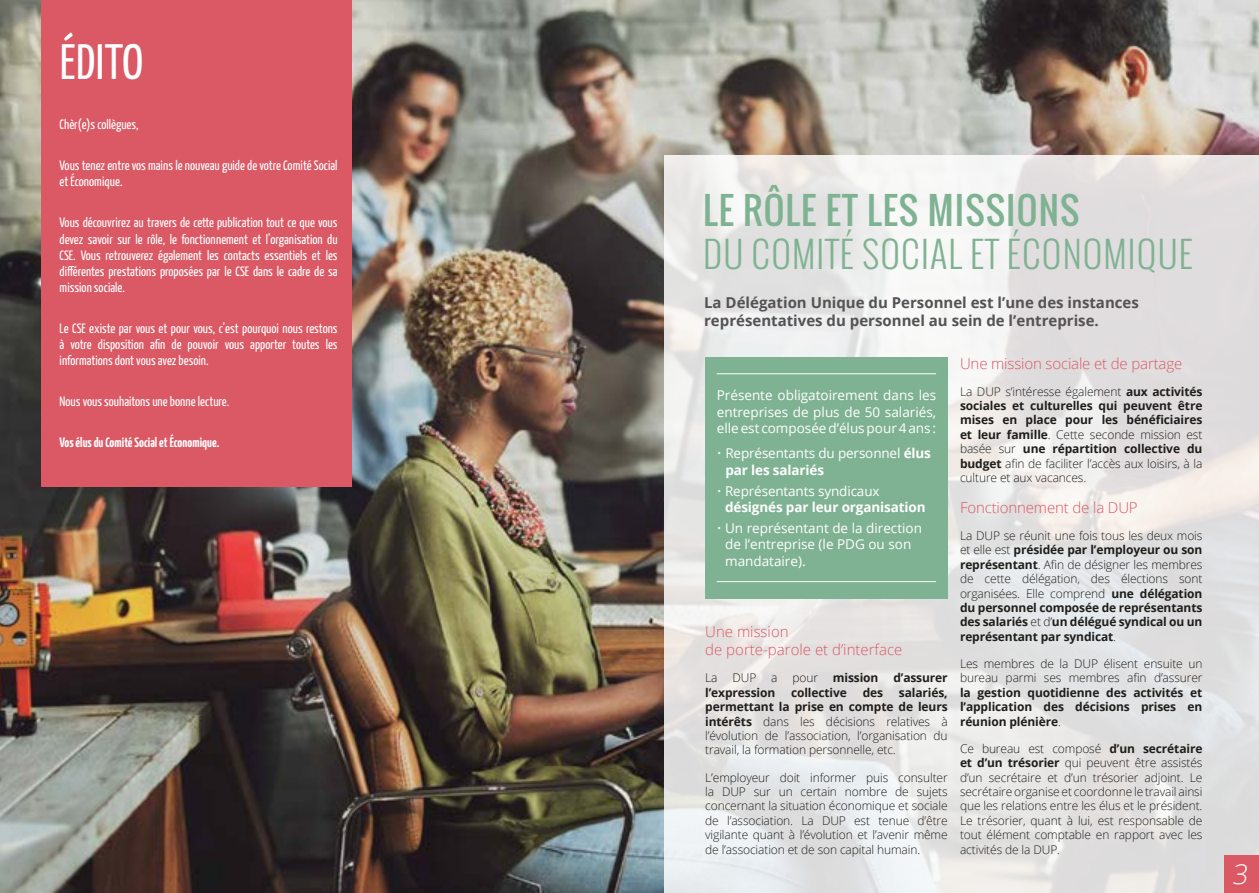
<style>
.page{position:relative;width:1259px;height:893px;background:#fff}
.page>*{position:absolute;margin:0;border:0;box-sizing:border-box;transform-origin:0 0}
.t1{font:49.5px "Yanone Kaffeesatz";letter-spacing:.01em;color:#fff}
.t2{font:300 36px "Oswald";letter-spacing:.03em;color:#7fb293}
.t3{font:36px "Oswald";letter-spacing:.03em;color:#7fb293}
.t4{font:300 27px "Open Sans";color:#fff}
.t5{font:700 15px/18px "Open Sans";color:#545254}
.t6{font:300 15px/18px "Open Sans";letter-spacing:-.01em;color:#db5965}
.t7{font:13.5px/16.2px "Yanone Kaffeesatz";color:#fff;text-align:justify}
.t8{font:13.5px/16.5px "Open Sans";color:#fff}
.t9{font:700 13.5px/16.5px "Open Sans";letter-spacing:-.01em;color:#fff}
.t10{font:700 13.5px "Yanone Kaffeesatz";color:#fff}
.t11{font:300 12px/14.4px "Open Sans";letter-spacing:-.01em;color:#1f1e1b;text-align:justify}
.t12{font:700 12px/14.4px "Open Sans";letter-spacing:-.01em;color:#1f1e1b;text-align:justify}
.s1{font-weight:300}
.s2{font-weight:700}
.s3{font-weight:400}
</style>
<div class="page">
<img style="left:0;top:0;width:1259px;height:893px">
<svg style="left:664px;top:155px;width:595px;height:738px;fill:#e3e2e2"></svg>
<div style="left:42px;top:0;width:310px;height:486px;background:#db5965"></div>
<div style="left:1224px;top:855px;width:35px;height:38px;background:#db5965"></div>
<div style="left:705px;top:357px;width:242px;height:242px;background:#7fb293"></div>
<hr style="left:717px;top:373px;width:219px;height:1px;background:#fff">
<hr style="left:717px;top:581px;width:219px;height:1px;background:#fff">
<h1 class="t1" style="left:60px;top:26px;width:85px">ÉDITO</h1>
<p class="t7" style="left:60px;top:116px;width:81px">Chèr(e)s collègues,</p>
<p class="t7" style="left:60px;top:157px;width:279px">Vous tenez entre vos mains le nouveau guide de votre Comité Social et Économique.</p>
<p class="t7" style="left:60px;top:214px;width:279px">Vous découvrirez au travers de cette publication tout ce que vous devez savoir sur le rôle, le fonctionnement et l’organisation du CSE. Vous retrouverez également les contacts essentiels et les différentes prestations proposées par le CSE dans le cadre de sa mission sociale.</p>
<p class="t7" style="left:60px;top:320px;width:280px">Le CSE existe par vous et pour vous, c’est pourquoi nous restons à votre disposition afin de pouvoir vous apporter toutes les informations dont vous avez besoin.</p>
<p class="t7" style="left:60px;top:393px;width:171px">Nous vous souhaitons une bonne lecture.</p>
<p class="t10" style="left:60px;top:433px;width:161px">Vos élus du Comité Social et Économique.</p>
<h2 class="t3" style="left:703px;top:183px;width:378px">LE RÔLE ET LES MISSIONS</h2>
<h2 class="t2" style="left:703px;top:230px;width:491px">DU COMITÉ SOCIAL ET ÉCONOMIQUE</h2>
<p class="t5" style="left:704px;top:293px;width:436px">La Délégation Unique du Personnel est l’une des instances représentatives du personnel au sein de l’entreprise.</p>
<p class="t8" style="left:717px;top:387px;width:221px;text-align:justify">Présente obligatoirement dans les entreprises de plus de 50 salariés, elle est composée d’élus pour 4 ans :</p>
<p class="t8" style="left:725px;top:445px;width:207px;text-indent:-9px"><span class="s1">•</span> Représentants du personnel <span class="s2">élus par les salariés</span></p>
<p class="t9" style="left:725px;top:482px;width:202px;text-indent:-8px"><span class="s1">•</span> <span class="s3">Représentants syndicaux </span>désignés par leur organisation</p>
<p class="t8" style="left:725px;top:519px;width:198px;text-indent:-8px"><span class="s1">•</span> Un représentant de la direction de l’entreprise (le PDG ou son mandataire).</p>
<p class="t6" style="left:705px;top:622px;width:199px">Une mission<br>de porte-parole et d’interface</p>
<p class="t12" style="left:705px;top:670px;width:244px"><span class="s1">La DUP a pour</span> mission d’assurer l’expression</p>
<p class="t11" style="left:705px;top:685px;width:244px;text-indent:194px"><span class="s2">salariés, permettant la prise en compte de leurs intérêts</span> dans les décisions relatives à l’évolution de l’association, l’organisation du travail, la formation personnelle, etc.</p>
<p class="t11" style="left:705px;top:770px;width:244px">L’employeur doit informer puis consulter la DUP sur un certain nombre de sujets concernant la situation économique et sociale de l’association. La DUP est tenue d’être vigilante quant à l’évolution et l’avenir même de l’association et de son capital humain.</p>
<p class="t12" style="left:791px;top:685px;width:57px">collective</p>
<p class="t12" style="left:862px;top:685px;width:22px">des</p>
<p class="t6" style="left:960px;top:354px;width:224px">Une mission sociale et de partage</p>
<p class="t12" style="left:960px;top:384px;width:244px"><span class="s1">La DUP s’intéresse également</span> aux activités sociales et culturelles qui peuvent être mises en place pour les bénéficiaires et leur famille<span class="s1">. Cette seconde mission est basée sur</span> une répartition collective du budget <span class="s1">afin de faciliter l’accès aux loisirs, à la culture et aux vacances.</span></p>
<p class="t6" style="left:960px;top:498px;width:179px">Fonctionnement de la DUP</p>
<p class="t12" style="left:960px;top:528px;width:244px"><span class="s1">La DUP se réunit une fois tous les deux mois et elle est</span> présidée par l’employeur ou son représentant<span class="s1">. Afin de désigner les membres de cette délégation, des élections sont organisées. Elle comprend</span> une délégation du personnel composée de représentants des salariés <span class="s1">et d’</span>un délégué syndical ou un représentant par syndicat<span class="s1">.</span></p>
<p class="t11" style="left:960px;top:656px;width:244px">Les membres de la DUP élisent ensuite un bureau parmi ses membres afin d’assurer</p>
<p class="t12" style="left:960px;top:685px;width:244px">la gestion quotidienne des activités et l’application des décisions prises en réunion plénière<span class="s1">.</span></p>
<p class="t11" style="left:960px;top:741px;width:244px">Ce bureau est composé <span class="s2">d’un secrétaire et d’un trésorier</span> qui peuvent être assistés d’un secrétaire et d’un trésorier adjoint. Le secrétaire organise et coordonne le travail ainsi que les relations entre les élus et le président.<br>Le trésorier, quant à lui, est responsable de tout élément comptable en rapport avec les activités de la DUP.</p>
<h3 class="t4" style="left:1232px;top:856px;width:21px">3</h3>
</div>
